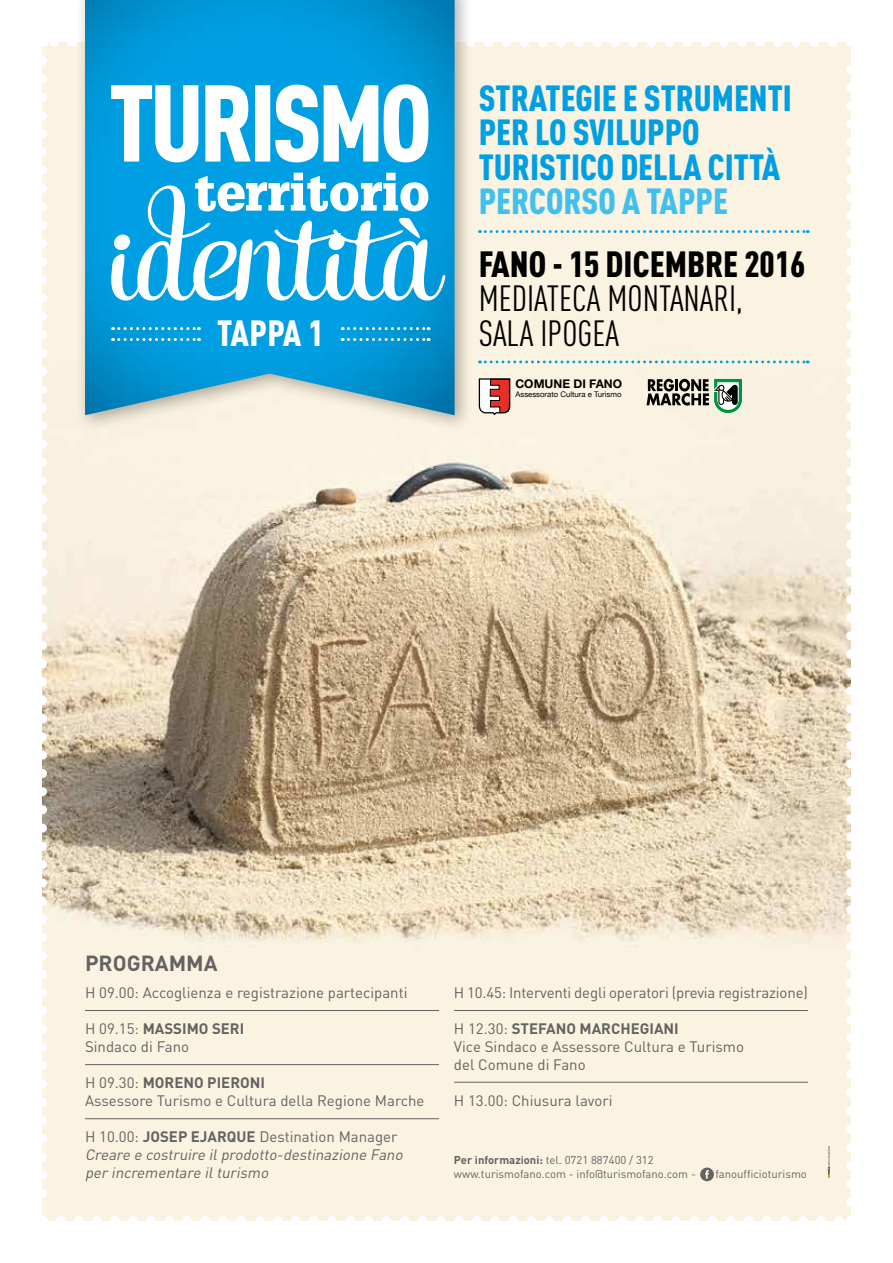
<style>
.page{position:relative;width:893px;height:1263px;background:#fff}
.page>*{position:absolute;margin:0;border:0;box-sizing:border-box;transform-origin:0 0}
.t1{font:36px "DIN Cond";color:#000}
.t2{font:900 36px "DIN Cond";color:#000}
.t3{font:900 36px "DIN Cond";letter-spacing:-.02em;color:#fff}
.t4{font:900 35.85px/34.5px "DIN Cond";color:#009fe3}
.t5{font:900 35.85px "DIN Cond";color:#41c0f0}
.t6{font:700 21.6px "DIN";color:#646363}
.t7{font:15px/18px "DIN";color:#646363}
.t8{font:italic 15px/18px "DIN";color:#646363}
.t9{font:700 12px "Helvetica Neue";color:#000}
.t10{font:11.25px/13.5px "DIN";color:#646363}
.t11{font:7.8px "Helvetica Neue";color:#000}
.s1{font-weight:700}
.s2{font-style:normal}
.s3{font-weight:700;font-style:normal}
</style>
<div class="page">
<img style="left:43px;top:43px;width:807px;height:1177px">
<svg style="left:60px;top:1216px;width:781px;height:5px"></svg>
<svg style="left:51px;top:42px;width:781px;height:5px"></svg>
<svg style="left:42px;top:61px;width:5px;height:1159px"></svg>
<svg style="left:846px;top:43px;width:5px;height:1159px"></svg>
<div style="left:75px;top:0;width:398px;height:433px;background:#000;opacity:.3"></div>
<img style="left:85px;top:0;width:370px;height:415px">
<svg style="left:109px;top:173px;width:337px;height:128px"></svg>
<svg style="left:111px;top:84px;width:318px;height:78px"></svg>
<svg style="left:479px;top:230px;width:329px;height:3px"></svg>
<svg style="left:342px;top:327px;width:87px;height:3px"></svg>
<svg style="left:342px;top:338px;width:87px;height:3px"></svg>
<svg style="left:479px;top:360px;width:329px;height:3px"></svg>
<hr style="left:85px;top:1010px;width:354px;height:1px;background:#646363">
<hr style="left:454px;top:1010px;width:354px;height:1px;background:#646363">
<hr style="left:85px;top:1064px;width:354px;height:1px;background:#646363">
<hr style="left:454px;top:1082px;width:354px;height:1px;background:#646363">
<hr style="left:85px;top:1118px;width:354px;height:1px;background:#646363">
<svg style="left:478px;top:379px;width:33px;height:37px"></svg>
<svg style="left:646px;top:378px;width:97px;height:36px;background:#929c8c"></svg>
<svg style="left:827px;top:1146px;width:3px;height:32px"></svg>
<svg style="left:113px;top:327px;width:86px;height:3px"></svg>
<svg style="left:113px;top:338px;width:86px;height:3px"></svg>
<svg style="left:700px;top:1167px;width:14px;height:14px"></svg>
<h2 class="t4" style="left:479px;top:79px;width:315px">STRATEGIE E STRUMENTI<br>PER LO SVILUPPO<br>TURISTICO DELLA CITTÀ</h2>
<h2 class="t5" style="left:479px;top:179px;width:251px">PERCORSO A TAPPE</h2>
<h1 class="t2" style="left:479px;top:241px;width:328px">FANO - 15 DICEMBRE 2016</h1>
<h1 class="t1" style="left:479px;top:277px;width:266px">MEDIATECA MONTANARI,</h1>
<h1 class="t3" style="left:217px;top:310px;width:108px">TAPPA 1</h1>
<h1 class="t1" style="left:479px;top:312px;width:142px">SALA IPOGEA</h1>
<p class="t9" style="left:515px;top:376px;width:108px">COMUNE DI FANO</p>
<p class="t11" style="left:515px;top:388px;width:108px">Assessorato Cultura e Turismo</p>
<h3 class="t6" style="left:85px;top:949px;width:134px">PROGRAMMA</h3>
<p class="t7" style="left:85px;top:983px;width:324px">H 09.00: Accoglienza e registrazione partecipanti</p>
<p class="t7" style="left:85px;top:1019px;width:161px">H 09.15: <span class="s1">MASSIMO SERI<br></span>Sindaco di Fano</p>
<p class="t7" style="left:85px;top:1073px;width:341px">H 09.30: <span class="s1">MORENO PIERONI<br></span>Assessore Turismo e Cultura della Regione Marche</p>
<p class="t8" style="left:85px;top:1127px;width:322px"><span class="s2">H 10.00:</span> <span class="s3">JOSEP EJARQUE</span> <span class="s2">Destination Manager<br></span>Creare e costruire ilprodotto-destinazione Fano per incrementare ilturismo</p>
<p class="t7" style="left:454px;top:983px;width:355px">H 10.45: Interventi degli operatori (previa registrazione)</p>
<p class="t7" style="left:454px;top:1019px;width:292px">H 12.30: <span class="s1">STEFANO MARCHEGIANI<br></span>Vice Sindaco e Assessore Cultura e Turismo del Comune di Fano</p>
<p class="t7" style="left:454px;top:1091px;width:160px">H 13.00: Chiusura lavori</p>
<p class="t10" style="left:454px;top:1153px;width:243px"><span class="s1">Per informazioni:</span> tel. 0721 887400 / 312 www.turismofano.com - info@turismofano.com -</p>
<p class="t10" style="left:715px;top:1167px;width:93px">fanoufficioturismo</p>
</div>
